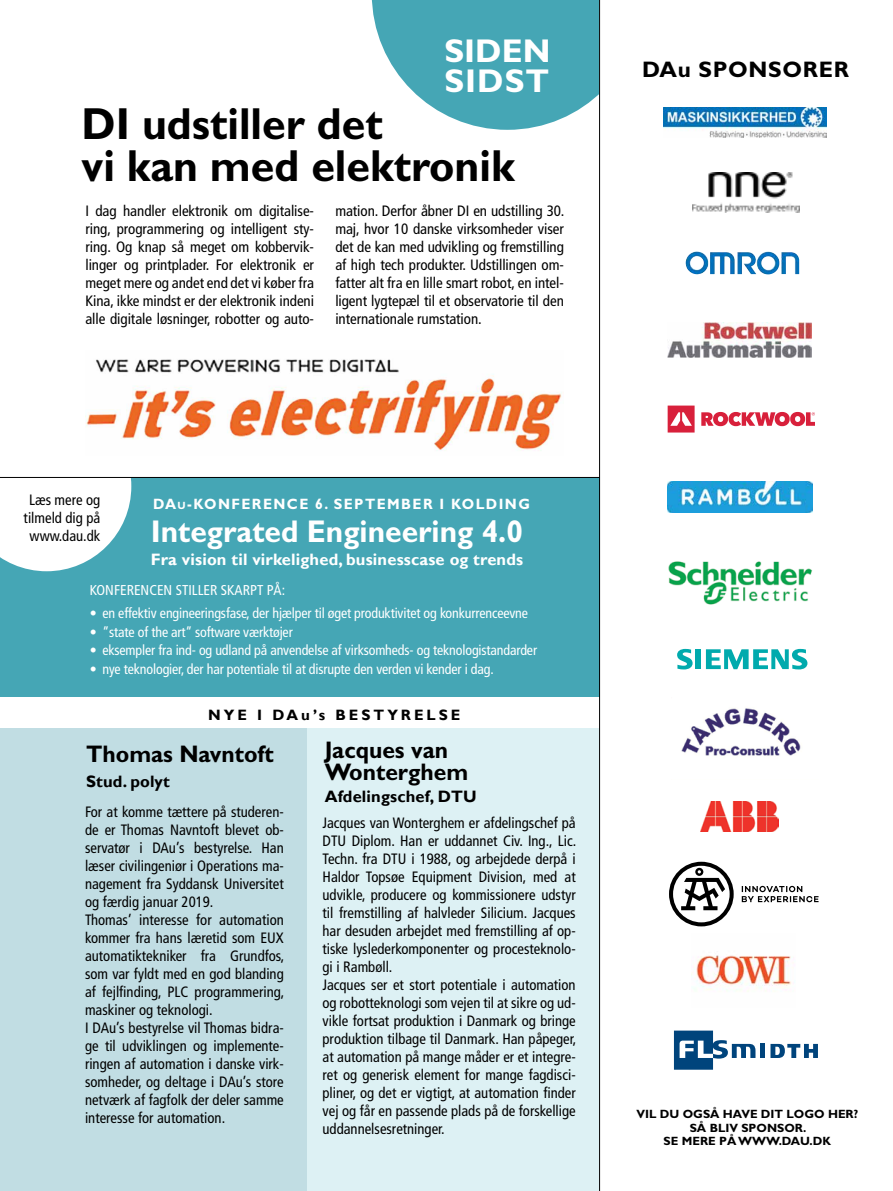
<style>
.page{position:relative;width:893px;height:1191px;background:#fff}
.page>*{position:absolute;margin:0;border:0;box-sizing:border-box;transform-origin:0 0}
.t1{font:700 45px/42px "Gill Sans";color:#000;scale:.95 1}
.t2{font:700 33px/30px "Gill Sans";letter-spacing:.015em;color:#fff}
.t3{font:700 31.5px "Gill Sans";color:#fff;scale:.95 1}
.t4{font:700 24px/22.5px "Gill Sans";color:#000;scale:.95 1}
.t5{font:700 22.5px "Gill Sans";letter-spacing:.03em;color:#000}
.t6{font:700 16.5px "Gill Sans";letter-spacing:.01em;color:#fff}
.t7{font:700 16.5px "Gill Sans";letter-spacing:.01em;color:#000}
.t8{font:condensed 15px/18px "Frutiger";color:#000}
.t9{font:700 15px "Gill Sans";letter-spacing:.1em;color:#fff;scale:.95 1}
.t10{font:700 15px "Gill Sans";letter-spacing:.2em;color:#000}
.t11{font:condensed 14.25px "Frutiger";letter-spacing:-.01em;color:#fff}
.t12{font:700 12px/13.5px "Gill Sans";color:#000;text-align:center}
.s1{font-size:10.5px}
</style>
<div class="page">
<div style="left:306px;top:704px;width:293px;height:487px;background:#ddf1f4"></div>
<div style="left:0;top:704px;width:306px;height:487px;background:#c1dde3"></div>
<div style="left:0;top:701px;width:600px;height:27px;background:#fff"></div>
<svg style="left:372px;top:0;width:227px;height:130px"></svg>
<img style="left:692px;top:172px;width:107px;height:41px">
<img style="left:667px;top:323px;width:144px;height:35px">
<div style="left:760px;top:1044px;width:5px;height:14px;background:#00447c"></div>
<svg style="left:770px;top:1044px;width:48px;height:14px"></svg>
<svg style="left:674px;top:1030px;width:81px;height:39px"></svg>
<img style="left:701px;top:801px;width:77px;height:30px">
<img style="left:694px;top:955px;width:97px;height:37px">
<img style="left:668px;top:482px;width:145px;height:30px">
<svg style="left:668px;top:405px;width:27px;height:27px"></svg>
<svg style="left:701px;top:412px;width:114px;height:14px"></svg>
<img style="left:668px;top:561px;width:145px;height:44px">
<svg style="left:677px;top:649px;width:16px;height:20px"></svg>
<div style="left:695px;top:649px;width:6px;height:20px;background:#00aaad"></div>
<svg style="left:706px;top:649px;width:101px;height:20px"></svg>
<img style="left:681px;top:708px;width:120px;height:48px">
<svg style="left:742px;top:886px;width:76px;height:16px"></svg>
<svg style="left:669px;top:861px;width:65px;height:65px"></svg>
<img style="left:663px;top:108px;width:163px;height:30px">
<img style="left:686px;top:251px;width:23px;height:23px">
<svg style="left:600px;top:0;width:1px;height:1191px"></svg>
<div style="left:0;top:477px;width:600px;height:220px;background:#45a6b5"></div>
<svg style="left:0;top:478px;width:131px;height:93px;background:#e5f2f4"></svg>
<img style="left:85px;top:359px;width:477px;height:92px">
<hr style="left:0;top:477px;width:600px;height:1px;background:#000">
<hr style="left:599px;top:0;width:1px;height:1191px;background:#000">
<h2 class="t2" style="left:444px;top:35px;width:108px">SIDEN<br>SIDST</h2>
<h1 class="t1" style="left:82px;top:102px;width:457px">DI udstiller det<br>vi kan med elektronik</h1>
<p class="t8" style="left:85px;top:202px;width:230px;text-align:justify">I dag handler elektronik om digitalise&shy;ring, programmering og intelligent sty&shy;ring. Og knap så meget om kobbervik&shy;linger og printplader. For elektronik er meget mere og andet end det vi køber fra Kina, ikke mindst er der elektronik indeni alle digitale løsninger, robotter og auto-</p>
<p class="t8" style="left:335px;top:202px;width:231px;text-align:justify">mation. Derfor åbner DI en udstilling 30. maj, hvor 10 danske virksomheder viser det de kan med udvikling og fremstilling af high tech produkter. Udstillingen om&shy;fatter alt fra en lille smart robot, en intel&shy;ligent lygtepæl til et observatorie til den internationale rumstation.</p>
<h3 class="t5" style="left:642px;top:56px;width:208px">DAu SPONSORER</h3>
<p class="t8" style="left:24px;top:490px;width:78px;text-align:center">Læs mere og tilmeld dig på www.dau.dk</p>
<p class="t9" style="left:153px;top:494px;width:398px">DA<span class="s1">u</span>-KONFERENCE 6. SEPTEMBER I KOLDING</p>
<h3 class="t3" style="left:151px;top:512px;width:393px">Integrated Engineering 4.0</h3>
<p class="t6" style="left:151px;top:549px;width:374px">Fra vision til virkelighed, businesscase og trends</p>
<p class="t11" style="left:90px;top:582px;width:197px">KONFERENCEN STILLER SKARPT PÅ:</p>
<p class="t11" style="left:90px;top:605px;width:440px">• en effektiv engineeringsfase, der hjælper til øget produktivitet og konkurrenceevne</p>
<p class="t11" style="left:90px;top:623px;width:205px">• ”state of the art” software værktøjer</p>
<p class="t11" style="left:90px;top:642px;width:449px">• eksempler fra ind- og udland på anvendelse af virksomheds- og teknologistandarder</p>
<p class="t11" style="left:90px;top:660px;width:405px">• nye teknologier, der har potentiale til at disrupte den verden vi kender i dag.</p>
<p class="t10" style="left:208px;top:705px;width:254px">NYE I DAu’s BESTYRELSE</p>
<h3 class="t4" style="left:325px;top:738px;width:153px">Jacques van<br>Wonterghem</h3>
<p class="t7" style="left:325px;top:786px;width:153px">Afdelingschef, DTU</p>
<h3 class="t4" style="left:86px;top:742px;width:199px">Thomas Navntoft</h3>
<p class="t7" style="left:86px;top:771px;width:85px">Stud. polyt</p>
<p class="t8" style="left:85px;top:803px;width:201px">For at komme tættere på studeren&shy;de er Thomas Navntoft blevet ob&shy;servatør i DAu’s bestyrelse. Han læser civilingeniør i Operations ma&shy;nagement fra Syddansk Universitet og færdig januar 2019.<br>Thomas’ interesse for automation kommer fra hans læretid som EUX automatiktekniker fra Grundfos, som var fyldt med en god blanding af fejlfinding, PLC programmering, maskiner og teknologi.<br>I DAu’s bestyrelse vil Thomas bidra&shy;ge til udviklingen og implemente&shy;ringen af automation i danske virk&shy;somheder, og deltage i DAu’s store netværk af fagfolk der deler samme interesse for automation.</p>
<p class="t8" style="left:323px;top:813px;width:255px">Jacques van Wonterghem er afdelingschef på DTU Diplom. Han er uddannet Civ. Ing., Lic.<br>Techn. fra DTU i 1988, og arbejdede derpå i Haldor Topsøe Equipment Division, med at udvikle, producere og kommissionere udstyr til fremstilling af halvleder Silicium. Jacques har desuden arbejdet med fremstilling af op&shy;tiske lyslederkomponenter og procesteknolo&shy;gi i Rambøll.<br>Jacques ser et stort potentiale i automation og robotteknologi som vejen til at sikre og ud&shy;vikle fortsat produktion i Danmark og bringe produktion tilbage til Danmark. Han påpeger, at automation på mange måder er et integre&shy;ret og generisk element for mange fagdisci&shy;pliner, og det er vigtigt, at automation finder vej og får en passende plads på de forskellige uddannelsesretninger.</p>
<p class="t12" style="left:637px;top:1107px;width:223px">VIL DU OGSÅ HAVE DIT LOGO HER?<br>SÅ BLIV SPONSOR.<br>SE MERE PÅ WWW.DAU.DK</p>
</div>
